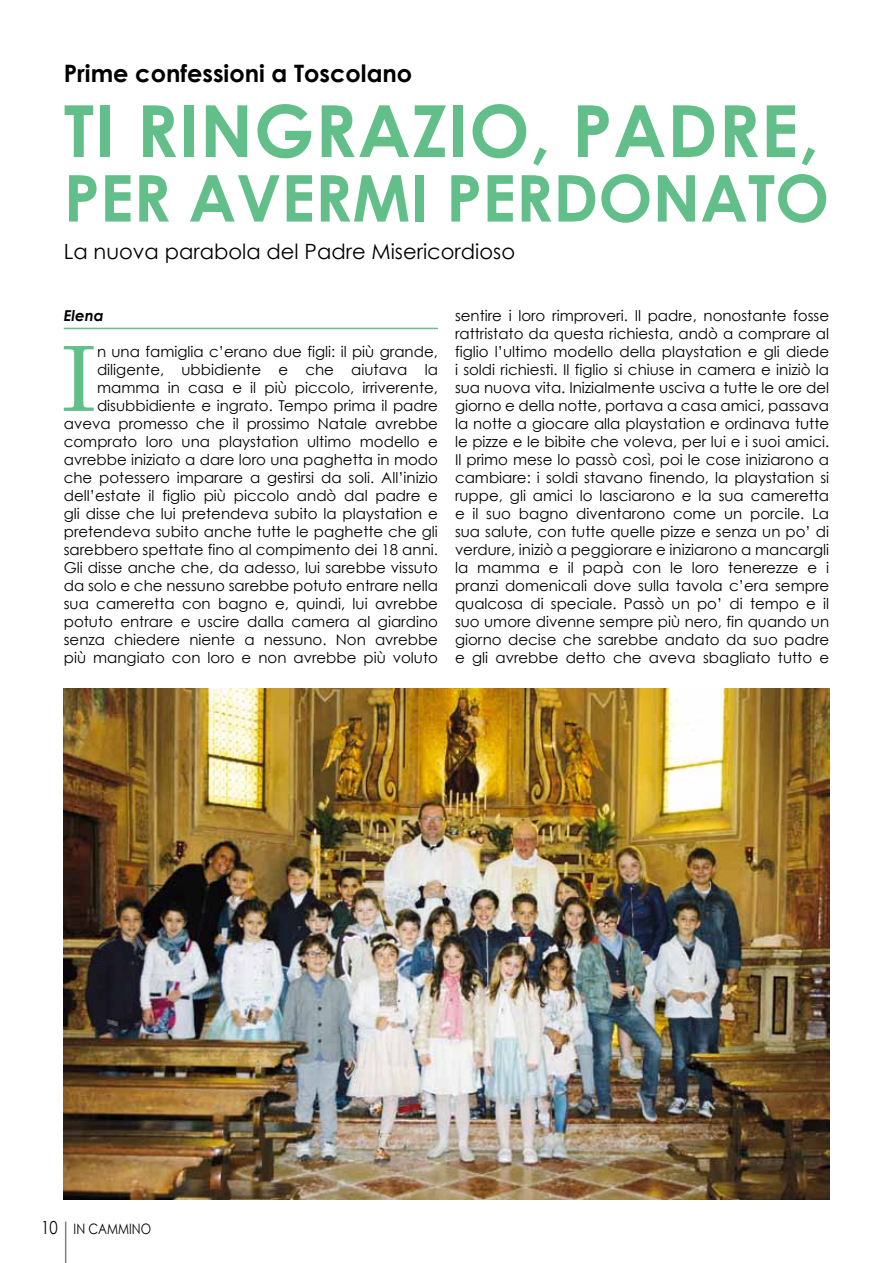
<style>
.page{position:relative;width:893px;height:1263px;background:#fff}
.page>*{position:absolute;margin:0;border:0;box-sizing:border-box;transform-origin:0 0}
.t1{font:89.7px "Century Schoolbook";color:#63bf89}
.t2{font:700 72px "Century Gothic";letter-spacing:.01em;color:#63bf89}
.t3{font:700 64.5px "Century Gothic";color:#63bf89}
.t4{font:700 24px "Century Gothic";color:#000}
.t5{font:21px "Century Gothic";color:#000}
.t6{font:15px/18px "Century Gothic";color:#000;text-align:right}
.t7{font:italic 700 15px "Century Gothic";color:#000}
.t8{font:14.4px "Century Gothic";color:#000;scale:.83 1}
.s1{font-size:18px}
</style>
<div class="page">
<hr style="left:65px;top:1221px;width:1px;height:42px;background:#000">
<hr style="left:64px;top:328px;width:374px;height:1px;background:#63bf89">
<img style="left:64px;top:689px;width:765px;height:510px">
<h3 class="t4" style="left:64px;top:58px;width:350px">PRIME CONFESSIONI A TOSCOLANO</h3>
<h2 class="t2" style="left:64px;top:86px;width:645px">TI RINGRAZIO, PADRE</h2>
<h2 class="t2" style="left:799px;top:86px;width:22px">,</h2>
<h3 class="t3" style="left:64px;top:158px;width:35px">PER</h3>
<h3 class="t3" style="left:188px;top:158px;width:295px">AVERMI PERD</h3>
<h3 class="t3" style="left:598px;top:158px;width:232px">ONATO</h3>
<h3 class="t5" style="left:64px;top:238px;width:453px">La nuova parabola del Padre Misericordioso</h3>
<p class="t7" style="left:64px;top:306px;width:41px">Elena</p>
<h1 class="t1" style="left:60px;top:322px;width:38px">I</h1>
<p class="t6" style="left:64px;top:342px;width:376px">n una famiglia c’erano due figli: il più grande, diligente, ubbidiente e che aiutava la mamma in casa e il più piccolo, irriverente, disubbidiente e ingrato. Tempo prima il padre aveva promesso che il prossimo Natale avrebbe comprato loro una playstation ultimo modello e avrebbe iniziato a dare loro una paghetta in modo che potessero imparare a gestirsi da soli. All’inizio dell’estate il figlio più piccolo andò dal padre e gli disse che lui pretendeva subito la playstation e pretendeva subito anche tutte le paghette che gli sarebbero spettate fino al compimento dei 18 anni.<br>Gli disse anche che, da adesso, lui sarebbe vissuto da solo e che nessuno sarebbe potuto entrare nella sua cameretta con bagno e, quindi, lui avrebbe potuto entrare e uscire dalla camera al giardino senza chiedere niente a nessuno. Non avrebbe più mangiato con loro e non avrebbe più voluto</p>
<p class="t6" style="left:455px;top:306px;width:376px;text-align:justify">sentire i loro rimproveri. Il padre, nonostante fosse rattristato da questa richiesta, andò a comprare al figlio l’ultimo modello della playstation e gli diede i soldi richiesti. Il figlio si chiuse in camera e iniziò la sua nuova vita. Inizialmente usciva a tutte le ore del giorno e della notte, portava a casa amici, passava la notte a giocare alla playstation e ordinava tutte le pizze e le bibite che voleva, per lui e i suoi amici.<br>Il primo mese lo passò così, poi le cose iniziarono a cambiare: i soldi stavano finendo, la playstation si ruppe, gli amici lo lasciarono e la sua cameretta e il suo bagno diventarono come un porcile. La sua salute, con tutte quelle pizze e senza un po’ di verdure, iniziò a peggiorare e iniziarono a mancargli la mamma e il papà con le loro tenerezze e i pranzi domenicali dove sulla tavola c’era sempre qualcosa di speciale. Passò un po’ di tempo e il suo umore divenne sempre più nero, fin quando un giorno decise che sarebbe andato da suo padre e gli avrebbe detto che aveva sbagliato tutto e</p>
<p class="t8" style="left:41px;top:1219px;width:81px"><span class="s1">10</span> In Cammino</p>
</div>
